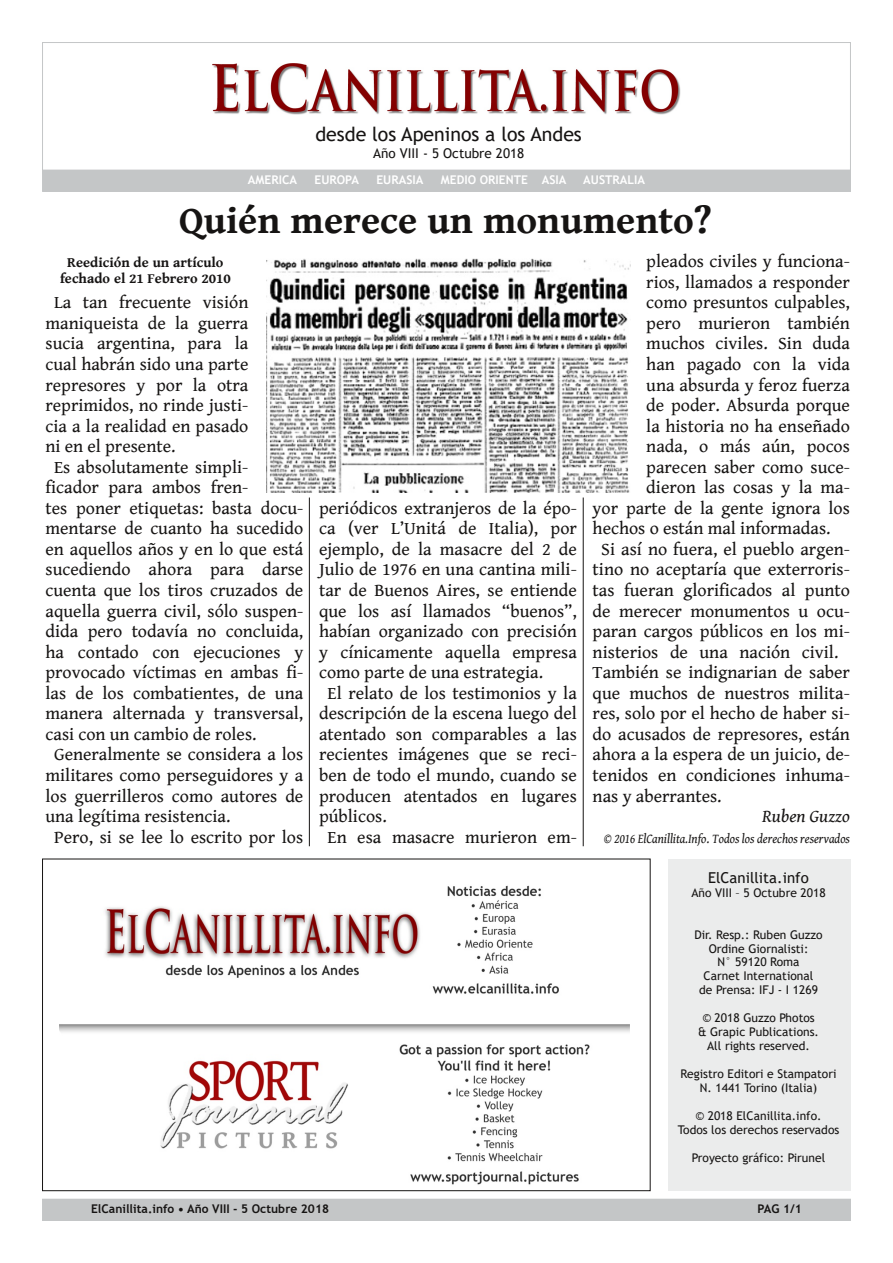
<style>
.page{position:relative;width:893px;height:1263px;background:#fff}
.page>*{position:absolute;margin:0;border:0;box-sizing:border-box;transform-origin:0 0}
.t1{font:700 39px "Gentium Book Basic";color:#161413}
.t2{font:19.5px "Trebuchet MS";color:#161413}
.t3{font:18px "Gentium Book Basic";color:#161413}
.t4{font:italic 18px "Gentium Book Basic";color:#161413}
.t5{font:15px "Trebuchet MS";letter-spacing:.005em;color:#161413}
.t6{font:700 14.25px/16.5px "Gentium Book Basic";letter-spacing:.005em;color:#161413;text-align:center}
.t7{font:italic 13.5px "Gentium Book Basic";color:#161413;scale:.9 1}
.t8{font:13.5px "Trebuchet MS";color:#161413}
.t9{font:12px/14px "Trebuchet MS";color:#161413;text-align:center}
.t10{font:700 12px "Trebuchet MS";color:#fff}
.t11{font:700 12px "Trebuchet MS";color:#161413}
.s1{font-style:normal}
</style>
<div class="page">
<div style="left:43px;top:1199px;width:807px;height:21px;background:#c4c6c7"></div>
<div style="left:42px;top:1199px;width:809px;height:22px;border:1px solid #c4c6c7"></div>
<div style="left:668px;top:859px;width:182px;height:332px;background:#ebecec"></div>
<div style="left:43px;top:170px;width:807px;height:21px;background:#c4c6c7"></div>
<div style="left:42px;top:170px;width:809px;height:22px;border:1px solid #c4c6c7"></div>
<img style="left:213px;top:64px;width:467px;height:51px">
<img style="left:267px;top:258px;width:363px;height:235px">
<img style="left:60px;top:885px;width:569px;height:300px">
<hr style="left:309px;top:497px;width:1px;height:349px;background:#161413">
<hr style="left:583px;top:497px;width:1px;height:349px;background:#161413">
<p class="t2" style="left:315px;top:123px;width:268px">desde los Apeninos a los Andes</p>
<p class="t8" style="left:373px;top:146px;width:152px">Año VIII ‐ 5 Octubre 2018</p>
<p class="t10" style="left:248px;top:172px;width:51px">AMERICA</p>
<p class="t10" style="left:314px;top:172px;width:46px">EUROPA</p>
<p class="t10" style="left:376px;top:172px;width:49px">EURASIA</p>
<p class="t10" style="left:441px;top:172px;width:127px">MEDIO ORIENTE ASIA</p>
<p class="t10" style="left:583px;top:172px;width:63px">AUSTRALIA</p>
<h1 class="t1" style="left:179px;top:199px;width:534px">Quién merece un monumento?</h1>
<p class="t6" style="left:60px;top:254px;width:172px">Reedición de un artículo fechado el 21 Febrero 2010</p>
<p class="t3" style="left:646px;top:251px;width:205px">pleados civiles y funciona-</p>
<p class="t3" style="left:646px;top:272px;width:205px">rios, llamados a responder</p>
<p class="t3" style="left:646px;top:293px;width:205px">como presuntos culpables,</p>
<p class="t3" style="left:646px;top:313px;width:205px">pero murieron también</p>
<p class="t3" style="left:646px;top:334px;width:205px">muchos civiles. Sin duda</p>
<p class="t3" style="left:646px;top:354px;width:205px">han pagado con la vida</p>
<p class="t3" style="left:646px;top:375px;width:205px">una absurda y feroz fuerza</p>
<p class="t3" style="left:646px;top:395px;width:205px">de poder. Absurda porque</p>
<p class="t3" style="left:646px;top:416px;width:205px">la historia no ha enseñado</p>
<p class="t3" style="left:646px;top:436px;width:205px">nada, o más aún, pocos</p>
<p class="t3" style="left:646px;top:457px;width:205px">parecen saber como suce-</p>
<p class="t3" style="left:646px;top:477px;width:205px">dieron las cosas y la ma-</p>
<p class="t3" style="left:593px;top:498px;width:259px">yor parte de la gente ignora los</p>
<p class="t3" style="left:593px;top:519px;width:239px">hechos o están mal informadas.</p>
<p class="t3" style="left:601px;top:539px;width:250px">Si así no fuera, el pueblo argen-</p>
<p class="t3" style="left:593px;top:560px;width:259px">tino no aceptaría que exterroris-</p>
<p class="t3" style="left:593px;top:580px;width:259px">tas fueran glorificados al punto</p>
<p class="t3" style="left:593px;top:601px;width:259px">de merecer monumentos u ocu-</p>
<p class="t3" style="left:593px;top:621px;width:259px">paran cargos públicos en los mi-</p>
<p class="t3" style="left:593px;top:642px;width:247px">nisterios de una nación civil.</p>
<p class="t3" style="left:593px;top:662px;width:259px">También se indignarian de saber</p>
<p class="t3" style="left:593px;top:683px;width:259px">que muchos de nuestros milita-</p>
<p class="t3" style="left:593px;top:704px;width:259px">res, solo por el hecho de haber si-</p>
<p class="t3" style="left:593px;top:724px;width:259px">do acusados de represores, están</p>
<p class="t3" style="left:593px;top:745px;width:259px">ahora a la espera de un juicio, de-</p>
<p class="t3" style="left:593px;top:765px;width:259px">tenidos en condiciones inhuma-</p>
<p class="t3" style="left:593px;top:786px;width:131px">nas y aberrantes.</p>
<p class="t4" style="left:762px;top:807px;width:89px">Ruben Guzzo</p>
<p class="t7" style="left:604px;top:831px;width:275px">© 2016 ElCanillita.Info<span class="s1">.</span> Todos los derechos reservados</p>
<p class="t3" style="left:54px;top:293px;width:196px">La tan frecuente visión</p>
<p class="t3" style="left:46px;top:313px;width:204px">maniqueista de la guerra</p>
<p class="t3" style="left:46px;top:334px;width:204px">sucia argentina, para la</p>
<p class="t3" style="left:46px;top:354px;width:204px">cual habrán sido una parte</p>
<p class="t3" style="left:46px;top:375px;width:204px">represores y por la otra</p>
<p class="t3" style="left:46px;top:395px;width:204px">reprimidos, no rinde justi-</p>
<p class="t3" style="left:46px;top:416px;width:204px">cia a la realidad en pasado</p>
<p class="t3" style="left:46px;top:436px;width:131px">ni en el presente.</p>
<p class="t3" style="left:54px;top:457px;width:196px">Es absolutamente simpli-</p>
<p class="t3" style="left:46px;top:477px;width:204px">ficador para ambos fren-</p>
<p class="t3" style="left:46px;top:498px;width:259px">tes poner etiquetas: basta docu-</p>
<p class="t3" style="left:46px;top:519px;width:259px">mentarse de cuanto ha sucedido</p>
<p class="t3" style="left:46px;top:539px;width:259px">en aquellos años y en lo que está</p>
<p class="t3" style="left:46px;top:560px;width:259px">sucediendo ahora para darse</p>
<p class="t3" style="left:46px;top:580px;width:259px">cuenta que los tiros cruzados de</p>
<p class="t3" style="left:46px;top:601px;width:259px">aquella guerra civil, sólo suspen-</p>
<p class="t3" style="left:46px;top:621px;width:259px">dida pero todavía no concluida,</p>
<p class="t3" style="left:46px;top:642px;width:259px">ha contado con ejecuciones y</p>
<p class="t3" style="left:46px;top:662px;width:259px">provocado víctimas en ambas fi-</p>
<p class="t3" style="left:46px;top:683px;width:259px">las de los combatientes, de una</p>
<p class="t3" style="left:46px;top:704px;width:259px">manera alternada y transversal,</p>
<p class="t3" style="left:46px;top:724px;width:213px">casi con un cambio de roles.</p>
<p class="t3" style="left:54px;top:745px;width:251px">Generalmente se considera a los</p>
<p class="t3" style="left:46px;top:765px;width:259px">militares como perseguidores y a</p>
<p class="t3" style="left:46px;top:786px;width:259px">los guerrilleros como autores de</p>
<p class="t3" style="left:46px;top:806px;width:186px">una legítima resistencia.</p>
<p class="t3" style="left:54px;top:827px;width:251px">Pero, si se lee lo escrito por los</p>
<p class="t3" style="left:319px;top:498px;width:259px">periódicos extranjeros de la épo-</p>
<p class="t3" style="left:319px;top:519px;width:259px">ca (ver L’Unitá de Italia), por</p>
<p class="t3" style="left:319px;top:539px;width:259px">ejemplo, de la masacre del 2 de</p>
<p class="t3" style="left:319px;top:560px;width:259px">Julio de 1976 en una cantina mili-</p>
<p class="t3" style="left:319px;top:580px;width:259px">tar de Buenos Aires, se entiende</p>
<p class="t3" style="left:319px;top:601px;width:259px">que los así llamados “buenos”,</p>
<p class="t3" style="left:319px;top:621px;width:259px">habían organizado con precisión</p>
<p class="t3" style="left:319px;top:642px;width:259px">y cínicamente aquella empresa</p>
<p class="t3" style="left:319px;top:662px;width:225px">como parte de una estrategia.</p>
<p class="t3" style="left:328px;top:683px;width:251px">El relato de los testimonios y la</p>
<p class="t3" style="left:319px;top:704px;width:259px">descripción de la escena luego del</p>
<p class="t3" style="left:319px;top:724px;width:259px">atentado son comparables a las</p>
<p class="t3" style="left:319px;top:745px;width:259px">recientes imágenes que se reci-</p>
<p class="t3" style="left:319px;top:765px;width:259px">ben de todo el mundo, cuando se</p>
<p class="t3" style="left:319px;top:786px;width:259px">producen atentados en lugares</p>
<p class="t3" style="left:319px;top:806px;width:69px">públicos.</p>
<p class="t3" style="left:328px;top:827px;width:251px">En esa masacre murieron em-</p>
<p class="t5" style="left:708px;top:869px;width:102px">ElCanillita.info</p>
<p class="t9" style="left:691px;top:885px;width:136px">Año VIII – 5 Octubre 2018</p>
<p class="t9" style="left:694px;top:927px;width:130px">Dir. Resp.: Ruben Guzzo<br>Ordine Giornalisti:<br>N° 59120 Roma<br>Carnet International<br>de Prensa: IFJ ‐ I 1269</p>
<p class="t9" style="left:698px;top:1011px;width:122px">© 2018 Guzzo Photos &amp; Grapic Publications.<br>All rights reserved.</p>
<p class="t9" style="left:681px;top:1067px;width:157px">Registro Editori e Stampatori<br>N. 1441 Torino (Italia)</p>
<p class="t9" style="left:678px;top:1108px;width:163px">© 2018 ElCanillita.info.<br>Todos los derechos reservados</p>
<p class="t9" style="left:692px;top:1150px;width:135px">Proyecto gráfico: Pirunel</p>
<p class="t11" style="left:91px;top:1201px;width:240px">ElCanillita.info • Año VIII ‐ 5 Octubre 2018</p>
<p class="t11" style="left:758px;top:1201px;width:46px">PAG 1/1</p>
</div>
